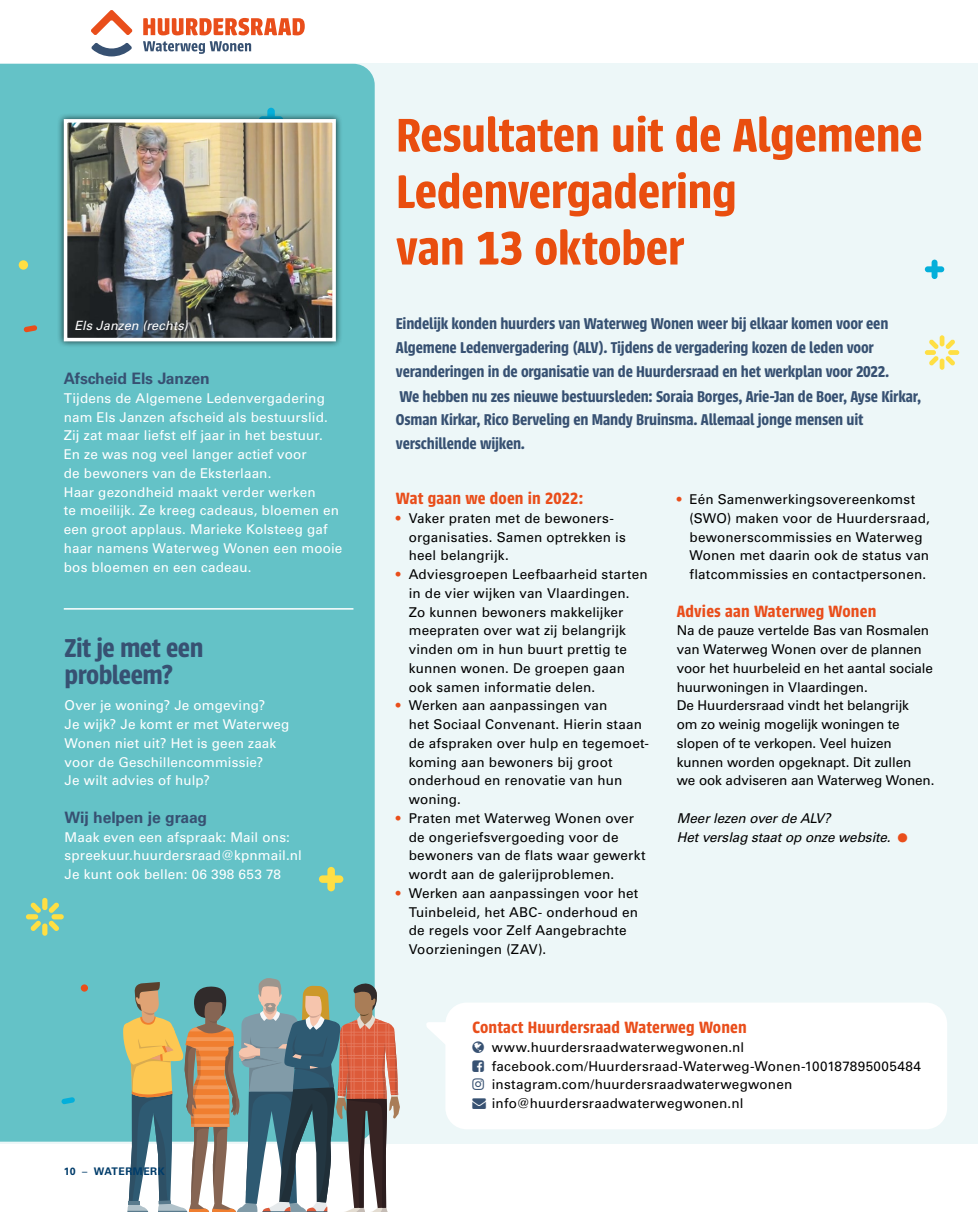
<style>
.page{position:relative;width:978px;height:1212px;background:#fff}
.page>*{position:absolute;margin:0;border:0;box-sizing:border-box;transform-origin:0 0}
.t1{font:600 51.9px/56.6px "Urbana";letter-spacing:-.005em;color:#e94e0f}
.t2{font:600 28.5px/27px "Urbana";letter-spacing:-.015em;color:#375172}
.t3{font:600 18px "Urbana";letter-spacing:.01em;color:#e94e1b}
.t4{font:600 17.25px/24px "Urbana";letter-spacing:-.01em;color:#375172}
.t5{font:700 15.75px "Univers LT Std";letter-spacing:-.01em;color:#375172}
.t6{font:13.5px/18.8px "Univers LT Std";letter-spacing:.01em;color:#000}
.t7{font:13.5px/18.8px "Univers LT Std";letter-spacing:.01em;color:#fff}
.t8{font:13.5px/18.8px "Univers LT Std";letter-spacing:-.01em;color:#000}
.t9{font:italic 13.5px/18.8px "Univers LT Std";letter-spacing:-.01em;color:#000}
.t10{font:italic 12.75px "Univers LT Std";letter-spacing:.005em;color:#fff}
.t11{font:700 10.5px "Univers LT Std";letter-spacing:.045em;color:#003c6a}
.s1{font-weight:400}
.s2{color:#e94e1b}
.s3{font-style:normal;font-size:25.5px;color:#e94e1b}
.s4{color:#375172}
</style>
<div class="page">
<div style="left:0;top:64px;width:978px;height:1080px;background:#edf7f8"></div>
<div style="left:0;top:64px;width:375px;height:1077px;background:#64c2c7"></div>
<div style="left:445px;top:1002px;width:502px;height:127px;background:#fff;border-radius:21px"></div>
<svg style="left:426px;top:1022px;width:19px;height:22px"></svg>
<div style="left:81px;top:984px;width:7px;height:7px;background:#e94e1b;border-radius:50%"></div>
<div style="left:19px;top:260px;width:9px;height:10px;background:#ffdf43;border-radius:50%"></div>
<svg style="left:259px;top:108px;width:24px;height:4px"></svg>
<svg style="left:24px;top:325px;width:13px;height:7px"></svg>
<svg style="left:61px;top:1097px;width:14px;height:7px"></svg>
<div style="left:26px;top:914px;width:12px;height:5px;background:#ffdf43;border-radius:3px"></div>
<div style="left:52px;top:914px;width:12px;height:5px;background:#ffdf43;border-radius:3px"></div>
<svg style="left:30px;top:920px;width:11px;height:11px"></svg>
<svg style="left:49px;top:902px;width:10px;height:11px"></svg>
<svg style="left:30px;top:902px;width:11px;height:11px"></svg>
<svg style="left:49px;top:920px;width:10px;height:11px"></svg>
<div style="left:42px;top:923px;width:5px;height:13px;background:#ffdf43;border-radius:3px"></div>
<div style="left:42px;top:898px;width:5px;height:12px;background:#ffdf43;border-radius:3px"></div>
<svg style="left:122px;top:978px;width:278px;height:234px"></svg>
<svg style="left:925px;top:260px;width:19px;height:19px"></svg>
<div style="left:925px;top:350px;width:11px;height:5px;background:#ffdf43;border-radius:2px"></div>
<div style="left:948px;top:350px;width:11px;height:5px;background:#ffdf43;border-radius:2px"></div>
<svg style="left:929px;top:356px;width:10px;height:9px"></svg>
<svg style="left:945px;top:339px;width:10px;height:10px"></svg>
<svg style="left:929px;top:339px;width:10px;height:10px"></svg>
<svg style="left:945px;top:356px;width:10px;height:9px"></svg>
<hr style="left:940px;top:359px;width:4px;height:11px;background:#ffdf43;border-radius:2px">
<hr style="left:940px;top:335px;width:4px;height:11px;background:#ffdf43;border-radius:2px">
<svg style="left:143px;top:41px;width:108px;height:13px"></svg>
<svg style="left:91px;top:43px;width:41px;height:13px"></svg>
<svg style="left:143px;top:18px;width:162px;height:17px"></svg>
<svg style="left:91px;top:10px;width:41px;height:25px"></svg>
<svg style="left:319px;top:867px;width:24px;height:24px"></svg>
<div style="left:57px;top:112px;width:286px;height:236px;background:#000;opacity:.75"></div>
<img style="left:69px;top:124px;width:262px;height:212px">
<div style="left:64px;top:119px;width:272px;height:222px;border:4px solid #fff"></div>
<hr style="left:64px;top:608px;width:289px;height:2px;background:#fff">
<p class="t10" style="left:74px;top:318px;width:115px">Els Janzen (rechts)</p>
<p class="t5" style="left:64px;top:369px;width:147px">Afscheid Els Janzen</p>
<p class="t7" style="left:64px;top:389px;width:280px">Tijdens de Algemene Ledenvergadering nam Els Janzen afscheid als bestuurslid.<br>Zij zat maar liefst elf jaar in het bestuur.<br>En ze was nog veel langer actief voor<br>de bewoners van de Eksterlaan.<br>Haar gezondheid maakt verder werken<br>te moeilijk. Ze kreeg cadeaus, bloemen en een groot applaus. Marieke Kolsteeg gaf haar namens Waterweg Wonen een mooie bos bloemen en een cadeau.</p>
<h2 class="t2" style="left:65px;top:635px;width:140px">Zit je met een probleem?</h2>
<p class="t7" style="left:65px;top:696px;width:226px">Over je woning? Je omgeving?<br>Je wijk? Je komt er met Waterweg<br>Wonen niet uit? Het is geen zaak voor de Geschillencommissie?<br>Je wilt advies of hulp?</p>
<p class="t5" style="left:65px;top:808px;width:144px">Wij helpen je graag</p>
<p class="t7" style="left:65px;top:827px;width:239px">Maak even een afspraak: Mail ons: spreekuur.huurdersraad@kpnmail.nl<br>Je kunt ook bellen: 06 398 653 78</p>
<p class="t11" style="left:64px;top:1165px;width:103px">10 <span class="s1">–</span> WATERMERK</p>
<h1 class="t1" style="left:396px;top:107px;width:528px">Resultaten uit de Algemene<br>Ledenvergadering<br>van 13 oktober</h1>
<p class="t4" style="left:396px;top:312px;width:527px">Eindelijk konden huurders van Waterweg Wonen weer bij elkaar komen voor een Algemene Ledenvergadering (ALV). Tijdens de vergadering kozen de leden voor veranderingen in de organisatie van de Huurdersraad en het werkplan voor 2022.<br>We hebben nu zes nieuwe bestuursleden: Soraia Borges, Arie-Jan de Boer, Ayse Kirkar, Osman Kirkar, Rico Berveling en Mandy Bruinsma. Allemaal jonge mensen uit verschillende wijken.</p>
<h3 class="t3" style="left:396px;top:488px;width:189px">Wat gaan we doen in 2022:</h3>
<p class="t6" style="left:409px;top:509px;width:219px;text-indent:-13px"><span class="s2">•</span> Vaker praten met de bewoners&shy;organisaties. Samen optrekken is heel belangrijk.</p>
<p class="t6" style="left:409px;top:565px;width:240px;text-indent:-13px"><span class="s2">•</span> Adviesgroepen Leefbaarheid starten in de vier wijken van Vlaardingen.<br>Zo kunnen bewoners makkelijker meepraten over wat zij belangrijk vinden om in hun buurt prettig te kunnen wonen. De groepen gaan ook samen informatie delen.</p>
<p class="t6" style="left:409px;top:696px;width:242px;text-indent:-13px"><span class="s2">•</span> Werken aan aanpassingen van<br>het Sociaal Convenant. Hierin staan de afspraken over hulp en tegemoet&shy;koming aan bewoners bij groot onderhoud en renovatie van hun woning.</p>
<p class="t6" style="left:409px;top:809px;width:238px;text-indent:-13px"><span class="s2">•</span> Praten met Waterweg Wonen over de ongeriefsvergoeding voor de bewoners van de flats waar gewerkt wordt aan de galerijproblemen.</p>
<p class="t6" style="left:409px;top:884px;width:231px;text-indent:-13px"><span class="s2">•</span> Werken aan aanpassingen voor het<br>Tuinbeleid, het ABC- onderhoud en de regels voor Zelf Aangebrachte<br>Voorzieningen (ZAV).</p>
<p class="t6" style="left:690px;top:490px;width:242px;text-indent:-13px"><span class="s2">•</span> Eén Samenwerkingsovereenkomst (SWO) maken voor de Huurdersraad, bewonerscommissies en Waterweg Wonen met daarin ook de status van flatcommissies en contactpersonen.</p>
<h3 class="t3" style="left:677px;top:601px;width:201px">Advies aan Waterweg Wonen</h3>
<p class="t8" style="left:677px;top:621px;width:259px">Na de pauze vertelde Bas van Rosmalen van Waterweg Wonen over de plannen voor het huurbeleid en het aantal sociale huurwoningen in Vlaardingen.<br>De Huurdersraad vindt het belangrijk<br>om zo weinig mogelijk woningen te slopen of te verkopen. Veel huizen kunnen worden opgeknapt. Dit zullen<br>we ook adviseren aan Waterweg Wonen.</p>
<p class="t9" style="left:677px;top:809px;width:232px">Meer lezen over de ALV?<br>Het verslag staat op onze website. <span class="s3">•</span></p>
<h3 class="t3" style="left:472px;top:1017px;width:276px">Contact Huurdersraad Waterweg Wonen</h3>
<p class="t6" style="left:492px;top:1038px;width:431px">www.huurdersraadwaterwegwonen.nl facebook.com/Huurdersraad-Waterweg-Wonen-100187895005484 instagram.com/huurdersraadwaterwegwonen</p>
<p class="t6" style="left:472px;top:1094px;width:273px"><span class="s4">→</span> info@huurdersraadwaterwegwonen.nl</p>
</div>
